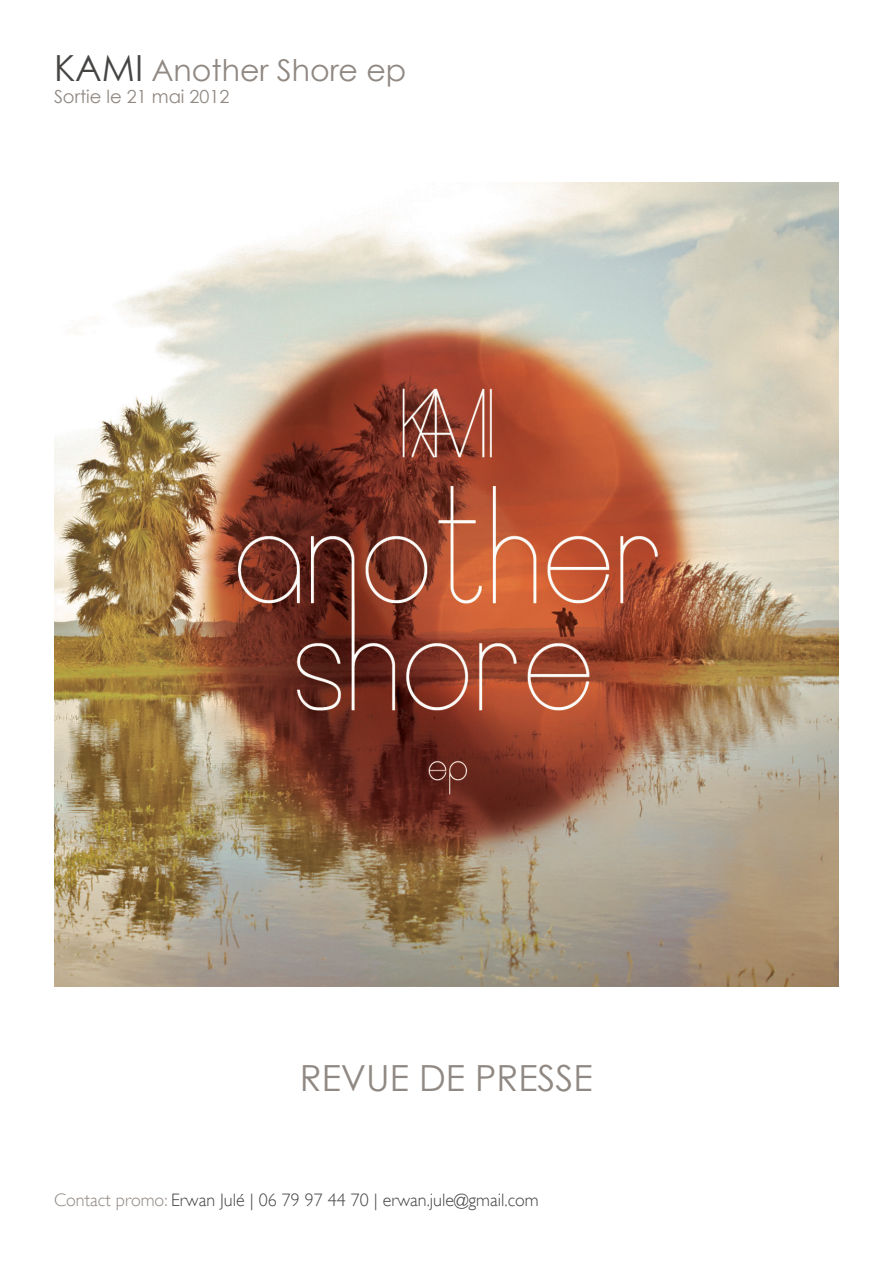
<style>
.page{position:relative;width:893px;height:1263px;background:#fff}
.page>*{position:absolute;margin:0;border:0;box-sizing:border-box;transform-origin:0 0}
.t1{font:36px "Century Gothic";color:#908882}
.t2{font:30px "Century Gothic";color:#908882}
.t3{font:300 18px "Gill Sans";color:#464544}
.t4{font:18px "Century Gothic";color:#908882}
.s1{font-size:36px;color:#464544}
.s2{color:#908882}
</style>
<div class="page">
<img style="left:54px;top:183px;width:785px;height:803px">
<p class="t2" style="left:54px;top:52px;width:354px"><span class="s1">KAMI</span> Another Shore ep</p>
<p class="t4" style="left:54px;top:85px;width:177px">Sortie le 21 mai 2012</p>
<p class="t1" style="left:300px;top:1056px;width:294px">REVUE DE PRESSE</p>
<p class="t3" style="left:54px;top:1189px;width:486px"><span class="s2">Contact promo:</span> Erwan Julé | 06 79 97 44 70 | erwan.jule@gmail.com</p>
</div>
